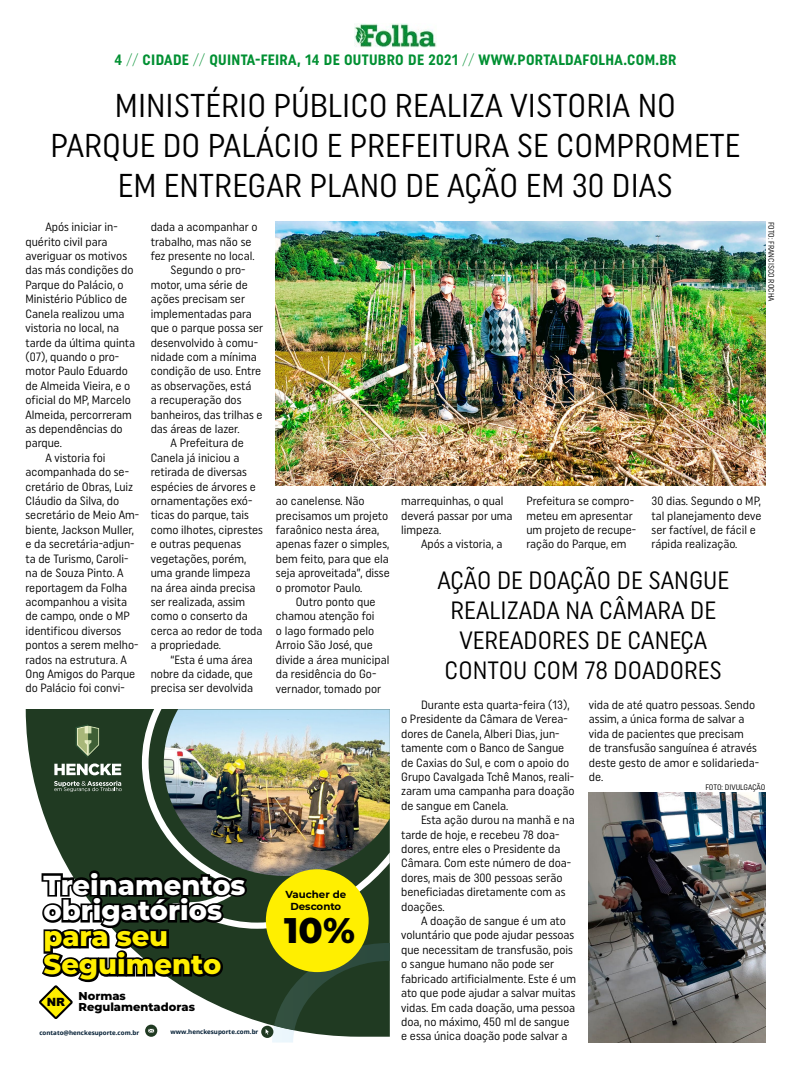
<style>
.page{position:relative;width:791px;height:1078px;background:#fff}
.page>*{position:absolute;margin:0;border:0;box-sizing:border-box;transform-origin:0 0}
.t1{font:800 35.6px "Montserrat";color:#000}
.t2{font:33px/39.6px "Uniform Condensed";color:#000;text-align:center}
.t3{font:800 27.4px/25.7px "Montserrat";color:#fff}
.t4{font:800 27.4px/28.1px "Montserrat";color:#ffef00}
.t5{font:25px/30px "Uniform Condensed";color:#000;text-align:center}
.t6{font:700 15px "Uniform Condensed";letter-spacing:.02em;color:#009032}
.t7{font:12px/14.4px "Uniform Condensed";color:#000}
.t8{font:800 11.4px/11.4px "Montserrat";color:#000}
.t9{font:900 11.3px "Arial";color:#000}
.t10{font:700 10.2px/12.2px "Montserrat";color:#000;text-align:center}
.t11{font:8px "Uniform Condensed";color:#000}
.t12{font:700 6.2px "Open Sans";color:#001c32}
.s1{font-weight:300}
</style>
<div class="page">
<img style="left:355px;top:23px;width:81px;height:25px">
<img style="left:276px;top:221px;width:489px;height:264px">
<img style="left:589px;top:792px;width:176px;height:250px">
<svg style="left:26px;top:709px;width:364px;height:327px;fill:#203a22"></svg>
<svg style="left:142px;top:709px;width:248px;height:219px;background:#455b47"></svg>
<img style="left:164px;top:709px;width:226px;height:166px">
<div style="left:266px;top:869px;width:103px;height:102px;background:#ffef00;border-radius:50%"></div>
<svg style="left:261px;top:1025px;width:12px;height:12px"></svg>
<svg style="left:266px;top:942px;width:124px;height:100px"></svg>
<svg style="left:145px;top:1024px;width:12px;height:12px"></svg>
<svg style="left:148px;top:1028px;width:6px;height:4px"></svg>
<svg style="left:76px;top:724px;width:24px;height:33px"></svg>
<svg style="left:54px;top:763px;width:68px;height:28px"></svg>
<svg style="left:39px;top:870px;width:208px;height:148px"></svg>
<p class="t6" style="left:114px;top:51px;width:564px">4 <span class="s1">//</span> CIDADE <span class="s1">//</span> QUINTA-FEIRA, 14 DE OUTUBRO DE 2021 <span class="s1">//</span> WWW.PORTALDAFOLHA.COM.BR</p>
<h2 class="t2" style="left:51px;top:85px;width:691px">Ministério Público realiza vistoria no<br>Parque do Palácio e Prefeitura se coMProMete eM entregar Plano de ação eM 30 dias</h2>
<p class="t7" style="left:45px;top:219px;width:74px">após iniciar in-</p>
<p class="t7" style="left:26px;top:234px;width:84px">quérito civil para</p>
<p class="t7" style="left:26px;top:248px;width:103px">averiguar os motivos</p>
<p class="t7" style="left:26px;top:263px;width:109px">das más condições do</p>
<p class="t7" style="left:26px;top:277px;width:100px">Parque do Palácio, o</p>
<p class="t7" style="left:26px;top:291px;width:103px">Ministério Público de</p>
<p class="t7" style="left:26px;top:306px;width:101px">canela realizou uma</p>
<p class="t7" style="left:26px;top:320px;width:95px">vistoria no local, na</p>
<p class="t7" style="left:26px;top:335px;width:111px">tarde da última quinta</p>
<p class="t7" style="left:26px;top:349px;width:95px">(07), quando o pro-</p>
<p class="t7" style="left:26px;top:363px;width:104px">motor Paulo eduardo</p>
<p class="t7" style="left:26px;top:378px;width:106px">de almeida vieira, e o</p>
<p class="t7" style="left:26px;top:392px;width:107px">oficial do MP, Marcelo</p>
<p class="t7" style="left:26px;top:407px;width:108px">almeida, percorreram</p>
<p class="t7" style="left:26px;top:421px;width:99px">as dependências do</p>
<p class="t7" style="left:26px;top:435px;width:38px">parque.</p>
<p class="t7" style="left:45px;top:450px;width:62px">a vistoria foi</p>
<p class="t7" style="left:26px;top:464px;width:105px">acompanhada do se-</p>
<p class="t7" style="left:26px;top:479px;width:109px">cretário de obras, luiz</p>
<p class="t7" style="left:26px;top:493px;width:95px">cláudio da silva, do</p>
<p class="t7" style="left:26px;top:507px;width:115px">secretário de Meio am-</p>
<p class="t7" style="left:26px;top:522px;width:110px">biente, Jackson Muller,</p>
<p class="t7" style="left:26px;top:536px;width:110px">e da secretária-adjun-</p>
<p class="t7" style="left:26px;top:551px;width:104px">ta de turismo, caroli-</p>
<p class="t7" style="left:26px;top:565px;width:100px">na de souza Pinto. a</p>
<p class="t7" style="left:26px;top:579px;width:103px">reportagem da folha</p>
<p class="t7" style="left:26px;top:594px;width:103px">acompanhou a visita</p>
<p class="t7" style="left:26px;top:608px;width:106px">de campo, onde o MP</p>
<p class="t7" style="left:26px;top:623px;width:97px">identificou diversos</p>
<p class="t7" style="left:26px;top:637px;width:114px">pontos a serem melho-</p>
<p class="t7" style="left:26px;top:651px;width:103px">rados na estrutura. a</p>
<p class="t7" style="left:26px;top:666px;width:111px">ong amigos do Parque</p>
<p class="t7" style="left:26px;top:680px;width:101px">do Palácio foi convi-</p>
<p class="t11" style="left:776px;top:221px;width:82px;rotate:90deg">foto: francisco rocha</p>
<p class="t7" style="left:151px;top:219px;width:109px">dada a acompanhar o</p>
<p class="t7" style="left:151px;top:234px;width:102px">trabalho, mas não se</p>
<p class="t7" style="left:151px;top:248px;width:106px">fez presente no local.</p>
<p class="t7" style="left:171px;top:263px;width:77px">segundo o pro-</p>
<p class="t7" style="left:151px;top:277px;width:99px">motor, uma série de</p>
<p class="t7" style="left:151px;top:291px;width:96px">ações precisam ser</p>
<p class="t7" style="left:151px;top:306px;width:103px">implementadas para</p>
<p class="t7" style="left:151px;top:320px;width:114px">que o parque possa ser</p>
<p class="t7" style="left:151px;top:335px;width:109px">desenvolvido à comu-</p>
<p class="t7" style="left:151px;top:349px;width:108px">nidade com a mínima</p>
<p class="t7" style="left:151px;top:363px;width:112px">condição de uso. entre</p>
<p class="t7" style="left:151px;top:378px;width:102px">as observações, está</p>
<p class="t7" style="left:151px;top:392px;width:92px">a recuperação dos</p>
<p class="t7" style="left:151px;top:407px;width:113px">banheiros, das trilhas e</p>
<p class="t7" style="left:151px;top:421px;width:90px">das áreas de lazer.</p>
<p class="t7" style="left:171px;top:435px;width:75px">a Prefeitura de</p>
<p class="t7" style="left:151px;top:450px;width:90px">canela já iniciou a</p>
<p class="t7" style="left:151px;top:464px;width:98px">retirada de diversas</p>
<p class="t7" style="left:151px;top:479px;width:107px">espécies de árvores e</p>
<p class="t7" style="left:151px;top:493px;width:103px">ornamentações exó-</p>
<p class="t7" style="left:151px;top:507px;width:100px">ticas do parque, tais</p>
<p class="t7" style="left:151px;top:522px;width:114px">como ilhotes, ciprestes</p>
<p class="t7" style="left:151px;top:536px;width:92px">e outras pequenas</p>
<p class="t7" style="left:151px;top:551px;width:97px">vegetações, porém,</p>
<p class="t7" style="left:151px;top:565px;width:101px">uma grande limpeza</p>
<p class="t7" style="left:151px;top:579px;width:106px">na área ainda precisa</p>
<p class="t7" style="left:151px;top:594px;width:96px">ser realizada, assim</p>
<p class="t7" style="left:151px;top:608px;width:99px">como o conserto da</p>
<p class="t7" style="left:151px;top:623px;width:113px">cerca ao redor de toda</p>
<p class="t7" style="left:151px;top:637px;width:72px">a propriedade.</p>
<p class="t7" style="left:171px;top:651px;width:84px">“esta é uma área</p>
<p class="t7" style="left:151px;top:666px;width:104px">nobre da cidade, que</p>
<p class="t7" style="left:151px;top:680px;width:104px">precisa ser devolvida</p>
<p class="t7" style="left:276px;top:493px;width:115px">ao canelense. não precisamos um projeto faraônico nesta área, apenas fazer o simples, bem feito, para que ela seja aproveitada”, disse o promotor Paulo.</p>
<p class="t7" style="left:276px;top:594px;width:115px;text-indent:20px">outro ponto que chamou atenção foi<br>o lago formado pelo arroio são José, que divide a área municipal da residência do go&shy;vernador, tomado por</p>
<p class="t7" style="left:526px;top:493px;width:111px">Prefeitura se compro&shy;meteu em apresentar um projeto de recupe&shy;ração do Parque, em</p>
<p class="t7" style="left:652px;top:493px;width:111px">30 dias. segundo o MP, tal planejamento deve ser factível, de fácil e rápida realização.</p>
<p class="t7" style="left:401px;top:493px;width:113px">marrequinhas, o qual deverá passar por uma limpeza.</p>
<p class="t7" style="left:421px;top:536px;width:83px">após a vistoria, a</p>
<h3 class="t5" style="left:437px;top:564px;width:293px">ação de doação de sangue realizada na câMara de vereadores de caneça contou coM 78 doadores</h3>
<p class="t7" style="left:401px;top:697px;width:175px;text-indent:20px">durante esta quarta-feira (13), o Presidente da câmara de verea&shy;dores de canela, alberi dias, jun&shy;tamente com o banco de sangue de caxias do sul, e com o apoio do grupo cavalgada tchê Manos, reali&shy;zaram uma campanha para doação de sangue em canela.</p>
<p class="t7" style="left:401px;top:812px;width:175px;text-indent:20px">esta ação durou na manhã e na tarde de hoje, e recebeu 78 doa&shy;dores, entre eles o Presidente da câmara. com este número de doa&shy;dores, mais de 300 pessoas serão beneficiadas diretamente com as doações.</p>
<p class="t7" style="left:401px;top:913px;width:176px;text-indent:20px">a doação de sangue é um ato voluntário que pode ajudar pessoas que necessitam de transfusão, pois o sangue humano não pode ser fabricado artificialmente. este é um ato que pode ajudar a salvar muitas vidas. em cada doação, uma pessoa doa, no máximo, 450 ml de sangue e essa única doação pode salvar a</p>
<p class="t7" style="left:589px;top:697px;width:172px">vida de até quatro pessoas. sendo assim, a única forma de salvar a vida de pacientes que precisam de transfusão sanguínea é através deste gesto de amor e solidarieda&shy;de.</p>
<p class="t11" style="left:705px;top:782px;width:62px">foto: divulgação</p>
<h3 class="t3" style="left:44px;top:870px;width:203px">Treinamentos obrigatórios</h3>
<h3 class="t4" style="left:44px;top:920px;width:179px">para seu<br>Seguimento</h3>
<p class="t9" style="left:47px;top:993px;width:20px">NR</p>
<p class="t8" style="left:79px;top:988px;width:118px">Normas<br>Regulamentadoras</p>
<p class="t10" style="left:286px;top:887px;width:62px">Vaucher de<br>Desconto</p>
<h1 class="t1" style="left:284px;top:904px;width:72px">10%</h1>
<p class="t12" style="left:39px;top:1027px;width:101px">contato@henckesuporte.com.br</p>
<p class="t12" style="left:171px;top:1027px;width:89px">www.henckesuporte.com.br</p>
</div>
